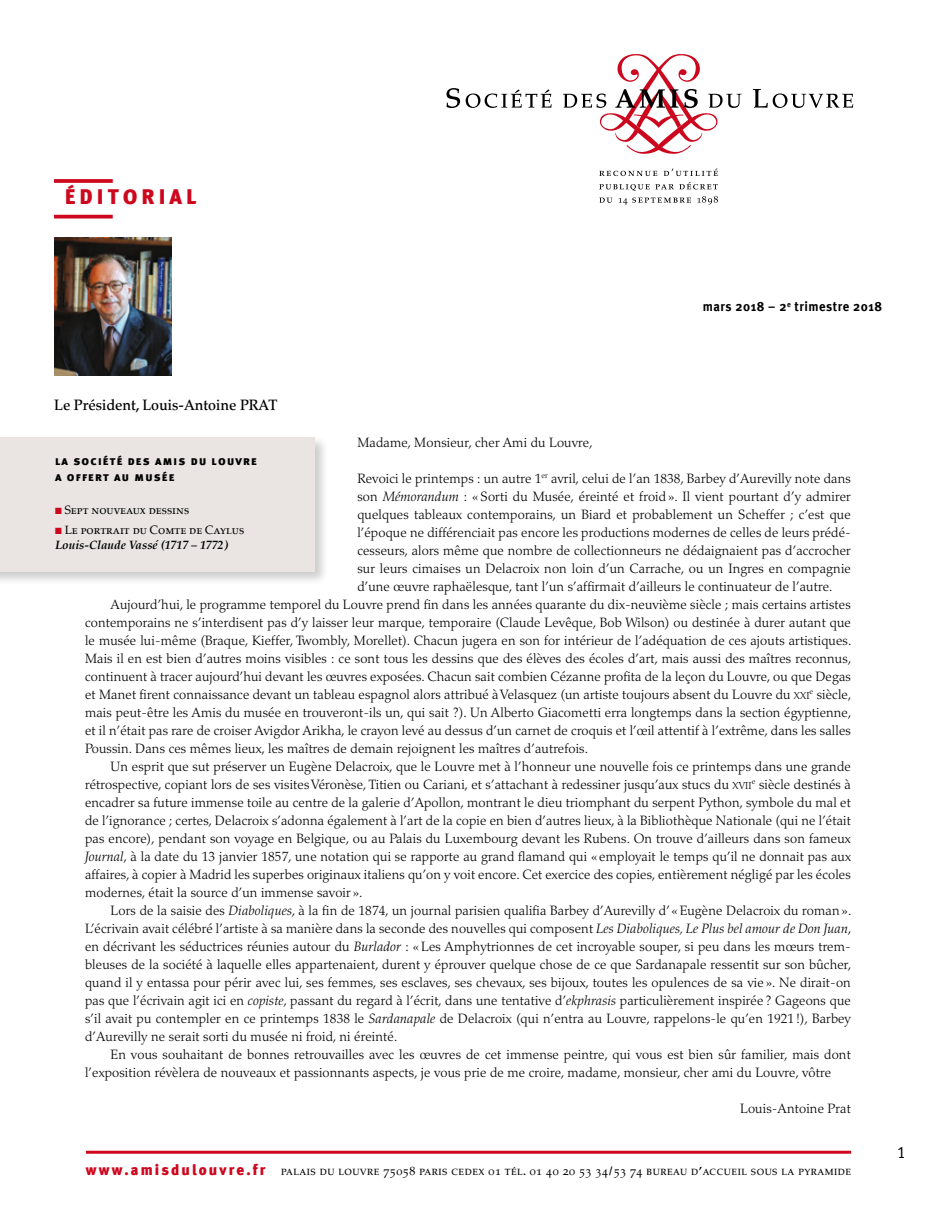
<style>
.page{position:relative;width:936px;height:1212px;background:#fff}
.page>*{position:absolute;margin:0;border:0;box-sizing:border-box;transform-origin:0 0}
.t1{font:21px "Meta Black Caps";letter-spacing:.195em;color:#cd071e}
.t2{font:16.5px "Meta Offc Norm";color:#000}
.t3{font:500 15px "Palatino LT Std";color:#000;scale:.95 1}
.t4{font:900 15px "Meta";letter-spacing:.14em;color:#cd071e}
.t5{font:300 13.5px "Palatino LT Std";letter-spacing:.01em;color:#000}
.t6{font:700 13.5px "Meta";letter-spacing:.04em;color:#000;scale:.95 1}
.t7{font:12px "Palatino SC";color:#000}
.t8{font:12px/16.5px "Meta Black Caps";letter-spacing:.1em;color:#000}
.t9{font:italic 700 12px "Palatino";color:#000}
.t10{font:500 9px "Palatino LT Std";letter-spacing:.055em;color:#000}
.s1{font-style:italic}
.s2{font-size:10.2px}
.s3{color:#cd071e}
.s4{font-family:"Palatino SC";font-weight:400;font-size:12px}
.s5{font-size:12px}
</style>
<div class="page">
<svg style="left:599px;top:171px;width:58px;height:5px"></svg>
<svg style="left:663px;top:168px;width:54px;height:8px"></svg>
<svg style="left:599px;top:184px;width:50px;height:7px"></svg>
<svg style="left:655px;top:182px;width:62px;height:7px"></svg>
<svg style="left:599px;top:198px;width:13px;height:5px"></svg>
<svg style="left:618px;top:197px;width:73px;height:8px"></svg>
<svg style="left:697px;top:196px;width:21px;height:9px"></svg>
<svg style="left:446px;top:88px;width:105px;height:20px"></svg>
<svg style="left:563px;top:54px;width:178px;height:100px"></svg>
<svg style="left:752px;top:89px;width:101px;height:19px"></svg>
<svg style="left:54px;top:179px;width:59px;height:4px"></svg>
<hr style="left:54px;top:215px;width:59px;height:3px;background:#cd071e">
<img style="left:54px;top:237px;width:118px;height:139px">
<hr style="left:86px;top:1151px;width:765px;height:3px;background:#cd071e">
<div style="left:0;top:435px;width:329px;height:151px;background:#000;opacity:.2"></div>
<div style="left:0;top:437px;width:315px;height:135px;background:#eae5e2"></div>
<h1 class="t1" style="left:65px;top:184px;width:133px">ÉDITORIAL</h1>
<p class="t6" style="left:702px;top:299px;width:190px">mars 2018 – 2<sup>e</sup> trimestre 2018</p>
<p class="t3" style="left:54px;top:396px;width:236px">Le Président, Louis-Antoine PRAT</p>
<p class="t5" style="left:357px;top:434px;width:237px">Madame, Monsieur, cher Ami du Louvre,</p>
<p class="t5" style="left:357px;top:470px;width:495px">Revoici le printemps : un autre 1<sup>er</sup> avril, celui de l’an 1838, Barbey d’Aurevilly note dans</p>
<p class="t5" style="left:357px;top:488px;width:495px">son <span class="s1">Mémorandum</span> : « Sorti du Musée, éreinté et froid ». Il vient pourtant d’y admirer</p>
<p class="t5" style="left:357px;top:506px;width:495px">quelques tableaux contemporains, un Biard et probablement un Scheffer ; c’est que</p>
<p class="t5" style="left:357px;top:524px;width:495px">l’époque ne différenciait pas encore les productions modernes de celles de leurs prédé-</p>
<p class="t5" style="left:357px;top:542px;width:495px">cesseurs, alors même que nombre de collectionneurs ne dédaignaient pas d’accrocher</p>
<p class="t5" style="left:357px;top:560px;width:495px">sur leurs cimaises un Delacroix non loin d’un Carrache, ou un Ingres en compagnie</p>
<p class="t5" style="left:357px;top:578px;width:476px">d’une œuvre raphaëlesque, tant l’un s’affirmait d’ailleurs le continuateur de l’autre.</p>
<p class="t5" style="left:111px;top:596px;width:741px">Aujourd’hui, le programme temporel du Louvre prend fin dans les années quarante du dix-neuvième siècle ; mais certains artistes</p>
<p class="t5" style="left:85px;top:614px;width:767px">contemporains ne s’interdisent pas d’y laisser leur marque, temporaire (Claude Levêque, Bob Wilson) ou destinée à durer autant que</p>
<p class="t5" style="left:85px;top:632px;width:767px">le musée lui-même (Braque, Kieffer, Twombly, Morellet). Chacun jugera en son for intérieur de l’adéquation de ces ajouts artistiques.</p>
<p class="t5" style="left:85px;top:650px;width:767px">Mais il en est bien d’autres moins visibles : ce sont tous les dessins que des élèves des écoles d’art, mais aussi des maîtres reconnus,</p>
<p class="t5" style="left:85px;top:668px;width:767px">continuent à tracer aujourd’hui devant les œuvres exposées. Chacun sait combien Cézanne profita de la leçon du Louvre, ou que Degas</p>
<p class="t5" style="left:85px;top:686px;width:767px">et Manet firent connaissance devant un tableau espagnol alors attribué à Velasquez (un artiste toujours absent du Louvre du <span class="s2">XXI</span><sup>e</sup> siècle,</p>
<p class="t5" style="left:85px;top:704px;width:767px">mais peut-être les Amis du musée en trouveront-ils un, qui sait ?). Un Alberto Giacometti erra longtemps dans la section égyptienne,</p>
<p class="t5" style="left:85px;top:722px;width:767px">et il n’était pas rare de croiser Avigdor Arikha, le crayon levé au dessus d’un carnet de croquis et l’œil attentif à l’extrême, dans les salles</p>
<p class="t5" style="left:85px;top:740px;width:504px">Poussin. Dans ces mêmes lieux, les maîtres de demain rejoignent les maîtres d’autrefois.</p>
<p class="t5" style="left:111px;top:758px;width:741px">Un esprit que sut préserver un Eugène Delacroix, que le Louvre met à l’honneur une nouvelle fois ce printemps dans une grande</p>
<p class="t5" style="left:85px;top:776px;width:767px">rétrospective, copiant lors de ses visites Véronèse, Titien ou Cariani, et s’attachant à redessiner jusqu’aux stucs du <span class="s2">XVII</span><sup>e</sup> siècle destinés à</p>
<p class="t5" style="left:85px;top:794px;width:767px">encadrer sa future immense toile au centre de la galerie d’Apollon, montrant le dieu triomphant du serpent Python, symbole du mal et</p>
<p class="t5" style="left:85px;top:812px;width:767px">de l’ignorance ; certes, Delacroix s’adonna également à l’art de la copie en bien d’autres lieux, à la Bibliothèque Nationale (qui ne l’était</p>
<p class="t5" style="left:85px;top:830px;width:767px">pas encore), pendant son voyage en Belgique, ou au Palais du Luxembourg devant les Rubens. On trouve d’ailleurs dans son fameux</p>
<p class="t5" style="left:85px;top:848px;width:767px"><span class="s1">Journal</span>, à la date du 13 janvier 1857, une notation qui se rapporte au grand flamand qui « employait le temps qu’il ne donnait pas aux</p>
<p class="t5" style="left:85px;top:866px;width:767px">affaires, à copier à Madrid les superbes originaux italiens qu’on y voit encore. Cet exercice des copies, entièrement négligé par les écoles</p>
<p class="t5" style="left:85px;top:884px;width:279px">modernes, était la source d’un immense savoir ».</p>
<p class="t5" style="left:111px;top:902px;width:742px">Lors de la saisie des <span class="s1">Diaboliques</span>, à la fin de 1874, un journal parisien qualifia Barbey d’Aurevilly d’ «Eugène Delacroix du roman ».</p>
<p class="t5" style="left:85px;top:920px;width:767px">L’écrivain avait célébré l’artiste à sa manière dans la seconde des nouvelles qui composent <span class="s1">Les Diaboliques, Le Plus bel amour de Don Juan</span>,</p>
<p class="t5" style="left:85px;top:938px;width:767px">en décrivant les séductrices réunies autour du <span class="s1">Burlador</span> : «Les Amphytrionnes de cet incroyable souper, si peu dans les mœurs trem-</p>
<p class="t5" style="left:85px;top:956px;width:767px">bleuses de la société à laquelle elles appartenaient, durent y éprouver quelque chose de ce que Sardanapale ressentit sur son bûcher,</p>
<p class="t5" style="left:85px;top:974px;width:767px">quand il y entassa pour périr avec lui, ses femmes, ses esclaves, ses chevaux, ses bijoux, toutes les opulences de sa vie ». Ne dirait-on</p>
<p class="t5" style="left:85px;top:992px;width:767px">pas que l’écrivain agit ici en <span class="s1">copiste</span>, passant du regard à l’écrit, dans une tentative d’<span class="s1">ekphrasis</span> particulièrement inspirée ? Gageons que</p>
<p class="t5" style="left:85px;top:1010px;width:767px">s’il avait pu contempler en ce printemps 1838 le <span class="s1">Sardanapale</span> de Delacroix (qui n’entra au Louvre, rappelons-le qu’en 1921 !), Barbey</p>
<p class="t5" style="left:85px;top:1028px;width:314px">d’Aurevilly ne serait sorti du musée ni froid, ni éreinté.</p>
<p class="t5" style="left:111px;top:1046px;width:741px">En vous souhaitant de bonnes retrouvailles avec les œuvres de cet immense peintre, qui vous est bien sûr familier, mais dont</p>
<p class="t5" style="left:85px;top:1064px;width:747px">l’exposition révèlera de nouveaux et passionnants aspects, je vous prie de me croire, madame, monsieur, cher ami du Louvre, vôtre</p>
<p class="t5" style="left:740px;top:1100px;width:112px">Louis-Antoine Prat</p>
<p class="t8" style="left:55px;top:452px;width:203px">la société des amis du louvre a offert au musée</p>
<p class="t7" style="left:55px;top:503px;width:136px"><span class="s3">■</span> Sept nouveaux dessins</p>
<p class="t7" style="left:55px;top:522px;width:191px"><span class="s3">■</span> Le portrait du Comte de Caylus</p>
<p class="t9" style="left:55px;top:534px;width:174px">Louis-Claude Vassé (1717 – 1772)</p>
<p class="t4" style="left:86px;top:1161px;width:181px">www.amisdulouvre.fr</p>
<p class="t10" style="left:281px;top:1166px;width:571px">PALAIS DU LOUVRE <span class="s4">75058</span> PARIS CEDEX <span class="s4">01</span> TÉL<span class="s5">.</span> <span class="s4">01 40 20 53 34</span><span class="s5">/</span><span class="s4">53 74</span> BUREAU D<span class="s5">’</span>ACCUEIL SOUS LA PYRAMIDE</p>
<p class="t2" style="left:896px;top:1143px;width:11px">1</p>
</div>
